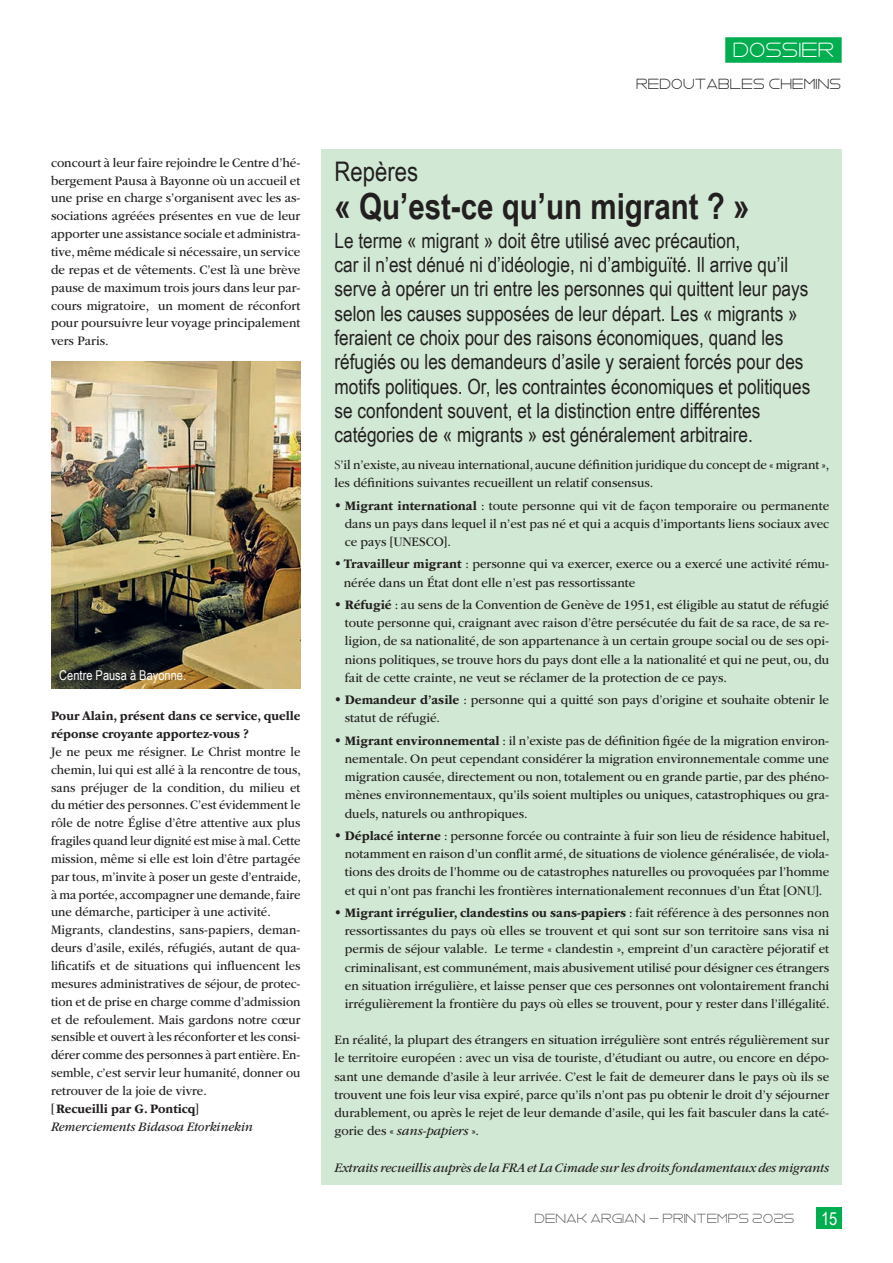
<style>
.page{position:relative;width:893px;height:1263px;background:#fff}
.page>*{position:absolute;margin:0;border:0;box-sizing:border-box;transform-origin:0 0}
.Chapo{font:700 36px "Arial Narrow";color:#231f20}
.Chapo-2{font:27px "Arial Narrow";color:#231f20}
.Chapo-3{font:21px/24.3px "Arial Narrow";color:#231f20}
.Tetiere_1{font:21px "Vermin Vibes 2 Nightclub";color:#fff}
.t1{font:18px "Arial Narrow";color:#fff}
.Tetière_2{font:15px "Vermin Vibes 2 Nightclub";color:#231f20}
.Texte_courant{font:13.5px/18.1px "ITC Garamond Std";color:#231f20;text-align:justify;scale:.95 1}
.Texte_courant-2{font:13.5px/17.9px "ITC Garamond Std";color:#231f20;text-align:justify;scale:.93 1}
.Texte_courant-3{font:700 13.5px/17.9px "ITC Garamond Std";color:#231f20;scale:.93 1}
.Texte_courant-4{font:italic 13.5px "ITC Garamond Std";letter-spacing:-.005em;color:#231f20;scale:.95 1}
.Texte_courant-5{font:italic 13.5px "ITC Garamond Std";letter-spacing:-.005em;color:#231f20;scale:.93 1}
.t2{font:13.5px "Vermin Vibes 2 Nightclub";color:#57585a}
.Légende{font:13.5px "Arial Narrow";color:#fff}
.s1{font-weight:400}
.s2{font-weight:300}
.s3{font-weight:700}
.s4{font-style:italic}
</style>
<div class="page">
<div style="left:725px;top:37px;width:117px;height:26px;background:#00ad4f"></div>
<div style="left:322px;top:149px;width:520px;height:1035px;background:#d1e9d4"></div>
<img style="left:51px;top:361px;width:249px;height:328px">
<div style="left:816px;top:1208px;width:26px;height:21px;background:#00ad4f"></div>
<p class="Texte_courant" style="left:51px;top:154px;width:264px">concourt à leur faire rejoindre le Centre d’hé&shy;bergement Pausa à Bayonne où un accueil et une prise en charge s’organisent avec les as&shy;sociations agréées présentes en vue de leur apporter une assistance sociale et administra&shy;tive, même médicale si nécessaire, un service de repas et de vêtements. C’est là une brève pause de maximum trois jours dans leur par&shy;cours migratoire, un moment de réconfort pour poursuivre leur voyage principalement vers Paris.</p>
<p class="Légende" style="left:59px;top:667px;width:128px">Centre Pausa à Bayonne.</p>
<p class="Texte_courant-3" style="left:51px;top:707px;width:270px">Pour Alain, présent dans ce service, quelle réponse croyante apportez-vous ?</p>
<p class="Texte_courant-2" style="left:51px;top:743px;width:270px">Je ne peux me résigner. Le Christ montre le chemin, lui qui est allé à la rencontre de tous, sans préjuger de la condition, du milieu et du métier des personnes. C’est évidemment le rôle de notre Église d’être attentive aux plus fragiles quand leur dignité est mise à mal. Cette mission, même si elle est loin d’être partagée par tous, m’invite à poser un geste d’entraide, à ma portée, accompagner une demande, faire une démarche, participer à une activité.</p>
<p class="Texte_courant-2" style="left:51px;top:921px;width:270px">Migrants, clandestins, sans-papiers, deman&shy;deurs d’asile, exilés, réfugiés, autant de qua&shy;lificatifs et de situations qui influencent les mesures administratives de séjour, de protec&shy;tion et de prise en charge comme d’admission et de refoulement. Mais gardons notre cœur sensible et ouvert à les réconforter et les consi&shy;dérer comme des personnes à part entière. En&shy;semble, c’est servir leur humanité, donner ou retrouver de la joie de vivre.</p>
<p class="Texte_courant-3" style="left:51px;top:1100px;width:161px"><span class="s1">[</span>Recueilli par G. Ponticq<span class="s1">]</span></p>
<p class="Texte_courant-5" style="left:51px;top:1119px;width:218px">Remerciements Bidasoa Etorkinekin</p>
<p class="Tetiere_1" style="left:734px;top:39px;width:103px">DOSSIER</p>
<p class="Tetière_2" style="left:637px;top:76px;width:207px">REDOUTABLES CHEMINS</p>
<p class="Chapo-2" style="left:334px;top:156px;width:85px">Repères</p>
<p class="Chapo" style="left:334px;top:179px;width:417px">« Qu’est-ce qu’un migrant ? »</p>
<p class="Chapo-3" style="left:334px;top:228px;width:477px">Le terme « migrant » doit être utilisé avec précaution,<br>car il n’est dénué ni d’idéologie, ni d’ambiguïté. Il arrive qu’il serve à opérer un tri entre les personnes qui quittent leur pays selon les causes supposées de leur départ. Les « migrants » feraient ce choix pour des raisons économiques, quand les réfugiés ou les demandeurs d’asile y seraient forcés pour des motifs politiques. Or, les contraintes économiques et politiques se confondent souvent, et la distinction entre différentes catégories de « migrants » est généralement arbitraire.</p>
<p class="Texte_courant" style="left:334px;top:456px;width:522px"><span class="s2">S</span>’il n’existe, au niveau international, aucune définition juridique du concept de « migrant », les définitions suivantes recueillent un relatif consensus.</p>
<p class="Texte_courant" style="left:345px;top:496px;width:511px;text-indent:-10px"><span class="s3">• Migrant international</span> : toute personne qui vit de façon temporaire ou permanente dans un pays dans lequel il n’est pas né et qui a acquis d’importants liens sociaux avec ce pays [UNESCO].</p>
<p class="Texte_courant" style="left:344px;top:555px;width:513px;text-indent:-9px"><span class="s3">• Travailleur migrant</span> : personne qui va exercer, exerce ou a exercé une activité rému&shy;nérée dans un État dont elle n’est pas ressortissante</p>
<p class="Texte_courant" style="left:345px;top:596px;width:511px;text-indent:-10px"><span class="s3">• Réfugié</span> : au sens de la Convention de Genève de 1951, est éligible au statut de réfugié toute personne qui, craignant avec raison d’être persécutée du fait de sa race, de sa re&shy;ligion, de sa nationalité, de son appartenance à un certain groupe social ou de ses opi&shy;nions politiques, se trouve hors du pays dont elle a la nationalité et qui ne peut, ou, du fait de cette crainte, ne veut se réclamer de la protection de ce pays.</p>
<p class="Texte_courant" style="left:345px;top:691px;width:511px;text-indent:-10px"><span class="s3">• Demandeur d’asile</span> : personne qui a quitté son pays d’origine et souhaite obtenir le statut de réfugié.</p>
<p class="Texte_courant" style="left:345px;top:732px;width:511px;text-indent:-10px"><span class="s3">• Migrant environnemental</span> : il n’existe pas de définition figée de la migration environ&shy;nementale. On peut cependant considérer la migration environnementale comme une migration causée, directement ou non, totalement ou en grande partie, par des phéno&shy;mènes environnementaux, qu’ils soient multiples ou uniques, catastrophiques ou gra&shy;duels, naturels ou anthropiques.</p>
<p class="Texte_courant" style="left:345px;top:827px;width:512px;text-indent:-10px"><span class="s3">• Déplacé interne</span> : personne forcée ou contrainte à fuir son lieu de résidence habituel, notamment en raison d’un conflit armé, de situations de violence généralisée, de viola&shy;tions des droits de l’homme ou de catastrophes naturelles ou provoquées par l’homme et qui n’ont pas franchi les frontières internationalement reconnues d’un État [ONU].</p>
<p class="Texte_courant" style="left:345px;top:904px;width:512px;text-indent:-10px"><span class="s3">• Migrant irrégulier, clandestins ou sans-papiers</span> : fait référence à des personnes non ressortissantes du pays où elles se trouvent et qui sont sur son territoire sans visa ni permis de séjour valable. Le terme « clandestin », empreint d’un caractère péjoratif et criminalisant, est communément, mais abusivement utilisé pour désigner ces étrangers en situation irrégulière, et laisse penser que ces personnes ont volontairement franchi irrégulièrement la frontière du pays où elles se trouvent, pour y rester dans l’illégalité.</p>
<p class="Texte_courant" style="left:334px;top:1031px;width:522px">En réalité, la plupart des étrangers en situation irrégulière sont entrés régulièrement sur le territoire européen : avec un visa de touriste, d’étudiant ou autre, ou encore en dépo&shy;sant une demande d’asile à leur arrivée. C’est le fait de demeurer dans le pays où ils se trouvent une fois leur visa expiré, parce qu’ils n’ont pas pu obtenir le droit d’y séjourner durablement, ou après le rejet de leur demande d’asile, qui les fait basculer dans la caté&shy;gorie des « <span class="s4">sans-papiers</span> ».</p>
<p class="Texte_courant-4" style="left:334px;top:1160px;width:522px">Extraits recueillis auprès de la FRA et La Cimade sur les droits fondamentaux des migrants</p>
<p class="t2" style="left:535px;top:1211px;width:261px">DENAK ARGIAN - PRINTEMPS 2025</p>
<h3 class="t1" style="left:821px;top:1208px;width:18px">15</h3>
</div>
